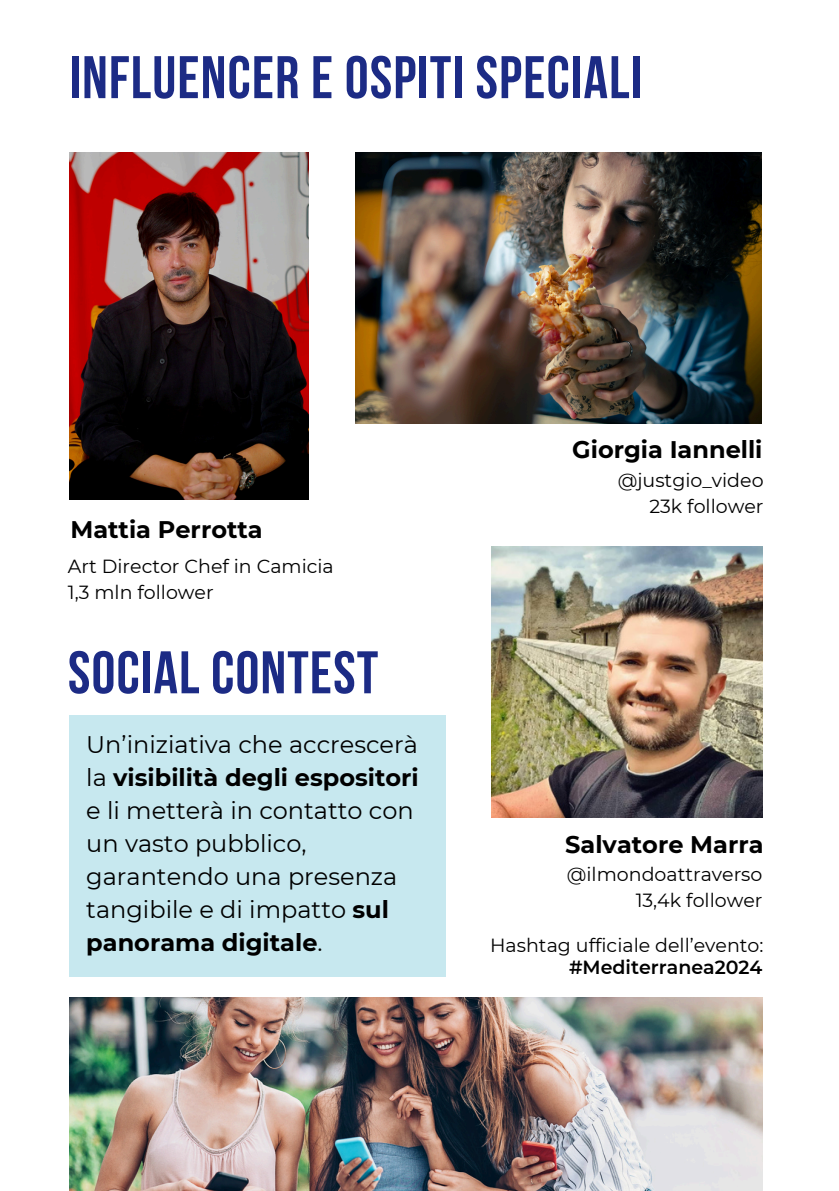
<style>
.page{position:relative;width:839px;height:1191px;background:#fff}
.page>*{position:absolute;margin:0;border:0;box-sizing:border-box;transform-origin:0 0}
.t1{font:700 60px "Bebas Neue";letter-spacing:.02em;color:#1c2b85}
.t2{font:24px/33px "Montserrat";color:#000}
.t3{font:700 24px "Montserrat";color:#000}
.t4{font:19px/25.6px "Montserrat";color:#000}
.t5{font:600 19px "Montserrat";color:#000}
.s1{font-weight:700}
</style>
<div class="page">
<img style="left:355px;top:152px;width:406px;height:272px">
<img style="left:69px;top:152px;width:239px;height:348px">
<img style="left:491px;top:546px;width:271px;height:272px">
<div style="left:69px;top:715px;width:377px;height:261px;background:#c7e8ef"></div>
<img style="left:69px;top:997px;width:693px;height:194px">
<h2 class="t1" style="left:69px;top:53px;width:574px">INFLUENCER E OSPITI SPECIALI</h2>
<p class="t3" style="left:572px;top:435px;width:192px">Giorgia Iannelli</p>
<p class="t3" style="left:70px;top:515px;width:194px">Mattia Perrotta</p>
<p class="t4" style="left:68px;top:554px;width:267px">Art Director Chef in Camicia<br>1,3 mln follower</p>
<p class="t1" style="left:68px;top:648px;width:312px">SOCIAL CONTEST</p>
<p class="t2" style="left:86px;top:728px;width:334px">Un’iniziativa che accrescerà la <span class="s1">visibilità degli espositori </span>e li metterà in contatto con un vasto pubblico, garantendo una presenza tangibile e di impatto <span class="s1">sul panorama digitale</span>.</p>
<h3 class="t4" style="left:617px;top:467px;width:147px">@justgio_video</h3>
<h2 class="t4" style="left:649px;top:493px;width:116px">23k follower</h2>
<h2 class="t3" style="left:565px;top:829px;width:200px">Salvatore Marra</h2>
<p class="t4" style="left:567px;top:862px;width:197px">@ilmondoattraverso</p>
<h1 class="t4" style="left:635px;top:887px;width:128px">13,4k follower</h1>
<h4 class="t4" style="left:490px;top:932px;width:275px">Hashtag ufficiale dell’evento:</h4>
<p class="t5" style="left:569px;top:955px;width:195px">#Mediterranea2024</p>
</div>
